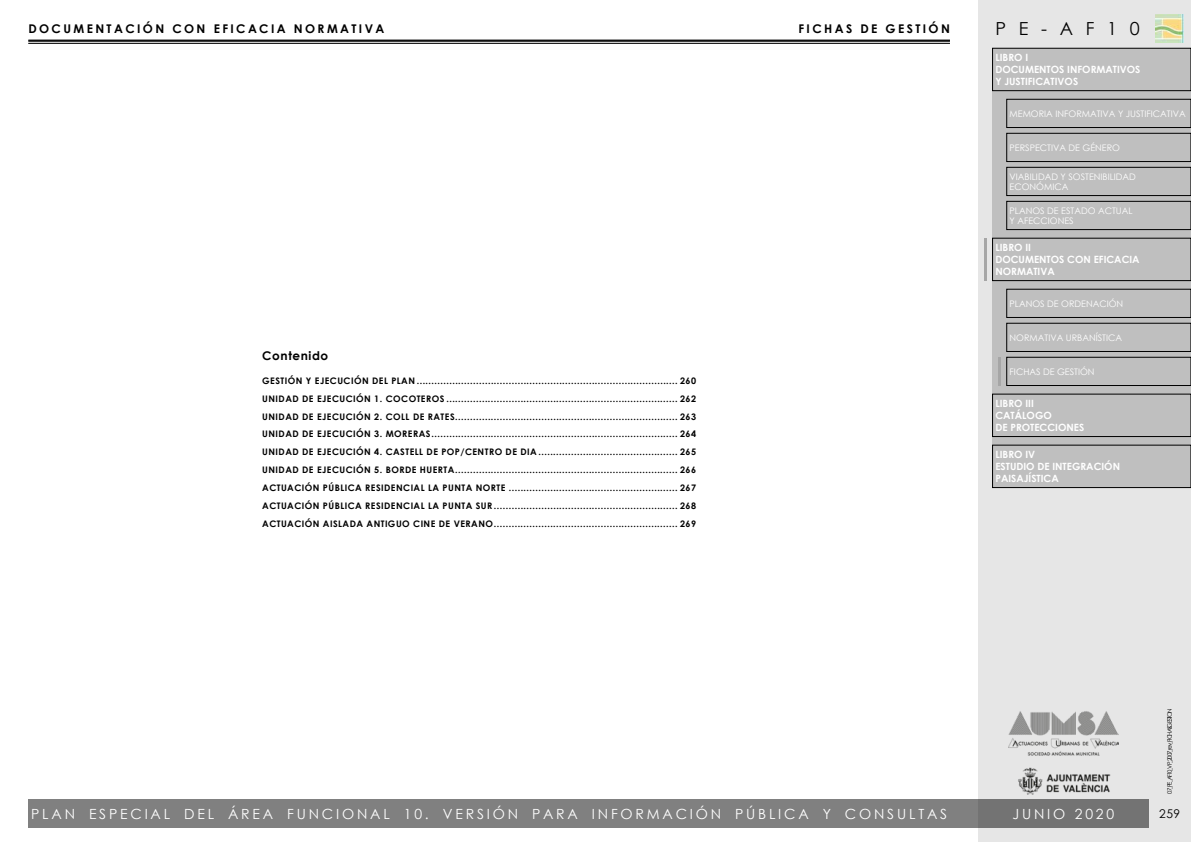
<style>
.page{position:relative;width:1191px;height:842px;background:#fff}
.page>*{position:absolute;margin:0;border:0;box-sizing:border-box;transform-origin:0 0}
.t1{font:18px "Century Gothic";letter-spacing:.705em;color:#000}
.t2{font:14px "Century Gothic";letter-spacing:.2em;color:#fff}
.t3{font:700 12px "Century Gothic";letter-spacing:.2em;color:#000}
.t4{font:700 12px "Century Gothic";letter-spacing:.05em;color:#000}
.t5{font:12px "Century Gothic";color:#000}
.t6{font:700 10px/12px "Century Gothic";color:#fff}
.t7{font:700 9px/17.8px "Century Gothic";letter-spacing:.05em;color:#000;text-align:justify}
.t8{font:9px/10px "Century Gothic";color:#fff}
.t9{font:6px "Century Gothic";letter-spacing:-.17em;color:#000}
</style>
<div class="page">
<div style="left:978px;top:0;width:213px;height:842px;background:#e6e6e6"></div>
<div style="left:992px;top:48px;width:199px;height:440px;background:#bfbfbf"></div>
<hr style="left:984px;top:238px;width:2px;height:43px;background:#a6a6a6">
<hr style="left:998px;top:357px;width:3px;height:29px;background:#a6a6a6">
<div style="left:28px;top:799px;width:1120px;height:29px;background:linear-gradient(to right,#838383,#797979)"></div>
<div style="left:1006px;top:99px;width:185px;height:29px;border:1px solid #000"></div>
<div style="left:992px;top:48px;width:199px;height:43px;border:1px solid #000"></div>
<div style="left:1006px;top:133px;width:185px;height:29px;border:1px solid #000"></div>
<div style="left:1006px;top:167px;width:185px;height:29px;border:1px solid #000"></div>
<div style="left:1006px;top:201px;width:185px;height:29px;border:1px solid #000"></div>
<div style="left:992px;top:238px;width:199px;height:43px;border:1px solid #000"></div>
<div style="left:1006px;top:289px;width:185px;height:28px;border:1px solid #000"></div>
<div style="left:1006px;top:323px;width:185px;height:28px;border:1px solid #000"></div>
<div style="left:1006px;top:357px;width:185px;height:29px;border:1px solid #000"></div>
<div style="left:992px;top:394px;width:199px;height:43px;border:1px solid #000"></div>
<div style="left:992px;top:445px;width:199px;height:43px;border:1px solid #000"></div>
<hr style="left:28px;top:40px;width:922px;height:2px;background:#000">
<hr style="left:28px;top:43px;width:922px;height:1px;background:#000">
<img style="left:1008px;top:711px;width:110px;height:83px">
<img style="left:1155px;top:14px;width:28px;height:29px">
<h3 class="t3" style="left:28px;top:19px;width:357px">DOCUMENTACIÓN CON EFICACIA NORMATIVA</h3>
<h3 class="t3" style="left:798px;top:19px;width:153px">FICHAS DE GESTIÓN</h3>
<h3 class="t4" style="left:262px;top:347px;width:67px">Contenido</h3>
<p class="t7" style="left:262px;top:371px;width:435px">GESTIÓN Y EJECUCIÓN DEL PLAN ........................................................................................ 260<br>UNIDAD DE EJECUCIÓN 1. COCOTEROS .............................................................................. 262<br>UNIDAD DE EJECUCIÓN 2. COLL DE RATES........................................................................... 263<br>UNIDAD DE EJECUCIÓN 3. MORERAS................................................................................... 264<br>UNIDAD DE EJECUCIÓN 4. CASTELL DE POP/CENTRO DE DIA ............................................... 265<br>UNIDAD DE EJECUCIÓN 5. BORDE HUERTA........................................................................... 266<br>ACTUACIÓN PÚBLICA RESIDENCIAL LA PUNTA NORTE ......................................................... 267<br>ACTUACIÓN PÚBLICA RESIDENCIAL LA PUNTA SUR .............................................................. 268<br>ACTUACIÓN AISLADA ANTIGUO CINE DE VERANO.............................................................. 269</p>
<h1 class="t1" style="left:995px;top:16px;width:146px">PE-AF10</h1>
<p class="t6" style="left:995px;top:51px;width:147px">LIBRO I<br>DOCUMENTOS INFORMATIVOS<br>Y JUSTIFICATIVOS</p>
<p class="t8" style="left:1009px;top:108px;width:178px">MEMORIA INFORMATIVA Y JUSTIFICATIVA</p>
<p class="t8" style="left:1009px;top:142px;width:112px">PERSPECTIVA DE GÉNERO</p>
<p class="t8" style="left:1009px;top:171px;width:128px">VIABILIDAD Y SOSTENIBILIDAD<br>ECONÓMICA</p>
<p class="t8" style="left:1009px;top:205px;width:124px">PLANOS DE ESTADO ACTUAL<br>Y AFECCIONES</p>
<p class="t6" style="left:995px;top:241px;width:146px">LIBRO II<br>DOCUMENTOS CON EFICACIA<br>NORMATIVA</p>
<p class="t8" style="left:1009px;top:298px;width:115px">PLANOS DE ORDENACIÓN</p>
<p class="t8" style="left:1009px;top:332px;width:114px">NORMATIVA URBANÍSTICA</p>
<p class="t8" style="left:1009px;top:366px;width:87px">FICHAS DE GESTIÓN</p>
<p class="t6" style="left:995px;top:397px;width:90px">LIBRO III<br>CATÁLOGO<br>DE PROTECCIONES</p>
<p class="t6" style="left:995px;top:448px;width:126px">LIBRO IV<br>ESTUDIO DE INTEGRACIÓN<br>PAISAJÍSTICA</p>
<p class="t9" style="left:1165px;top:794px;width:87px;rotate:-90deg">07_PE_AF10_VP_2007_rev_FICHAS GESTION</p>
<h2 class="t2" style="left:31px;top:804px;width:917px">PLAN ESPECIAL DEL ÁREA FUNCIONAL 10. VERSIÓN PARA INFORMACIÓN PÚBLICA Y CONSULTAS</h2>
<h2 class="t2" style="left:1012px;top:804px;width:103px">JUNIO 2020</h2>
<h3 class="t5" style="left:1159px;top:805px;width:23px">259</h3>
</div>
